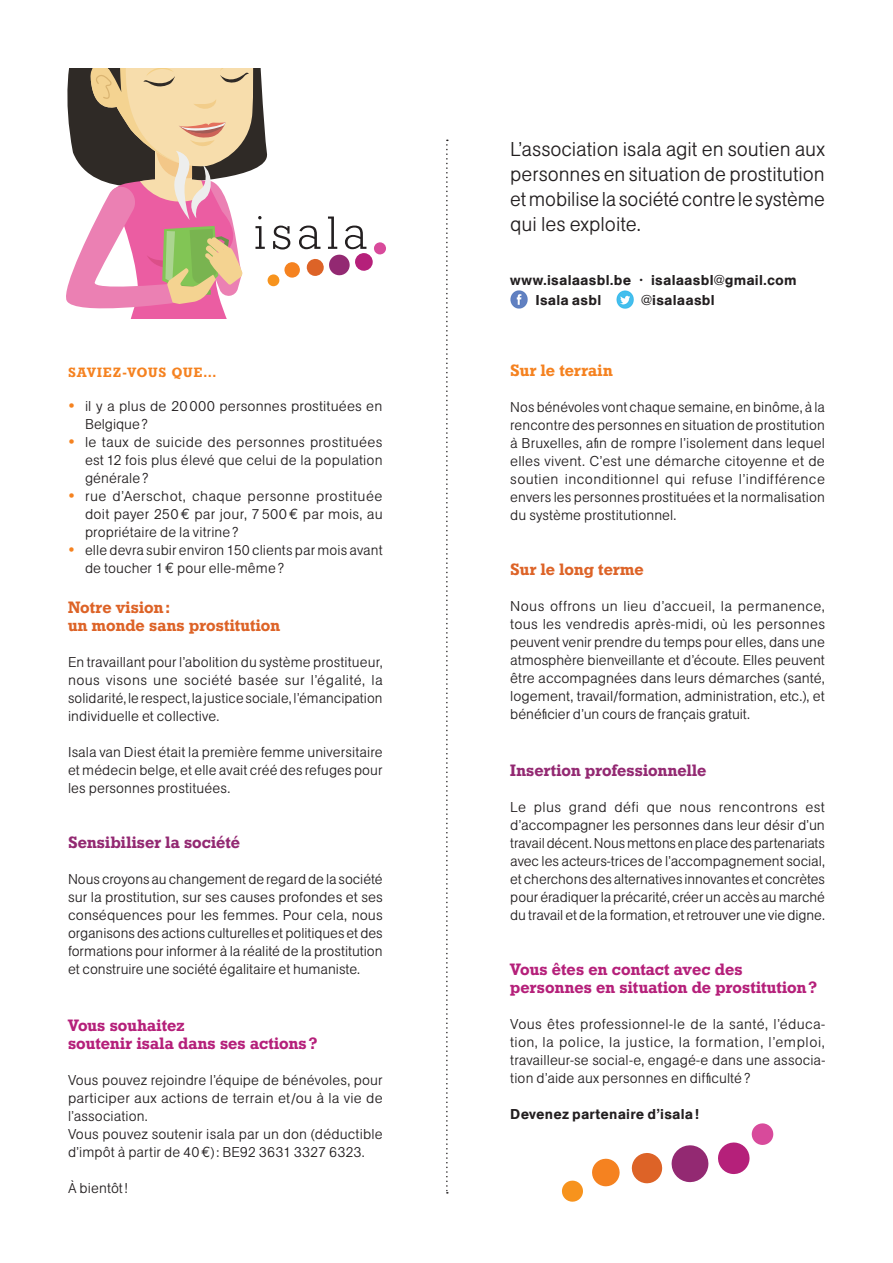
<style>
.page{position:relative;width:893px;height:1263px;background:#fff}
.page>*{position:absolute;margin:0;border:0;box-sizing:border-box;transform-origin:0 0}
.t1{font:21px/25.2px "A Buch";letter-spacing:-.005em;color:#231f20;text-align:justify}
.t2{font:16.5px/18px "Geometric Slab 712 BT Bold A";letter-spacing:.005em;color:#b5207a}
.t3{font:16.5px/18px "Geometric Slab 712 BT Bold A";letter-spacing:.005em;color:#dd6327}
.t4{font:16.5px "Geometric Slab 712 BT Bold A";letter-spacing:.005em;color:#932972}
.t5{font:16.5px "Geometric Slab 712 BT Bold A";color:#f58220}
.t6{font:15px/18px "A Buch";letter-spacing:.005em;color:#231f20;text-align:justify}
.t7{font:15px/19.8px "A Buch Bld";letter-spacing:.01em;color:#231f20}
.t8{font:13.5px "Geometric Slab 712 BT Bold A";letter-spacing:.075em;color:#f58220}
.s1{color:#f58220}
.s2{font-family:"Euro Mono"}
</style>
<div class="page">
<svg style="left:66px;top:68px;width:300px;height:251px"></svg>
<div style="left:355px;top:253px;width:18px;height:18px;background:#b5207a;border-radius:50%"></div>
<div style="left:374px;top:242px;width:12px;height:13px;background:#d84a9b;border-radius:50%"></div>
<img style="left:510px;top:290px;width:18px;height:18px">
<img style="left:616px;top:290px;width:18px;height:18px">
<svg style="left:562px;top:1180px;width:21px;height:22px"></svg>
<svg style="left:592px;top:1158px;width:28px;height:29px"></svg>
<svg style="left:631px;top:1153px;width:32px;height:31px"></svg>
<svg style="left:671px;top:1145px;width:38px;height:38px"></svg>
<svg style="left:718px;top:1123px;width:56px;height:52px"></svg>
<svg style="left:446px;top:140px;width:2px;height:1053px"></svg>
<p class="t8" style="left:68px;top:364px;width:150px">Saviez-vous que…</p>
<p class="t6" style="left:85px;top:398px;width:299px;text-indent:-17px"><span class="s1">•</span> il y a plus de 20000 personnes prostituées en<br>Belgique?</p>
<p class="t6" style="left:85px;top:434px;width:299px;text-indent:-17px"><span class="s1">•</span> le taux de suicide des personnes prostituées est12 fois plus élevé que celui de la population générale?</p>
<p class="t6" style="left:85px;top:488px;width:299px;text-indent:-17px"><span class="s1">•</span> rue d’Aerschot, chaque personne prostituée doit payer 250<span class="s2">E</span> par jour, 7 500<span class="s2">E</span> par mois, au propriétaire de la vitrine?</p>
<p class="t6" style="left:85px;top:542px;width:299px;text-indent:-17px"><span class="s1">•</span> elle devra subir environ150 clients par mois avant de toucher 1<span class="s2">E</span> pour elle-même?</p>
<p class="t3" style="left:68px;top:598px;width:214px">Notre vision:<br>un monde sans prostitution</p>
<p class="t6" style="left:68px;top:654px;width:316px">En travaillant pour l’abolition du système prostitueur, nous visons une société basée sur l’égalité, la solidarité, lerespect, lajusticesociale, l’émancipation individuelle et collective.</p>
<p class="t6" style="left:68px;top:744px;width:316px">Isala van Diest était la première femme universitaire et médecin belge, et elle avait créé des refuges pour les personnes prostituées.</p>
<p class="t4" style="left:68px;top:832px;width:174px">Sensibiliser la société</p>
<p class="t6" style="left:68px;top:872px;width:316px">Nous croyons au changement de regard de la société sur la prostitution, sur ses causes profondes et ses conséquences pour les femmes. Pour cela, nous organisons des actions culturelles et politiques et des formations pour informer à la réalité de la prostitution et construire une société égalitaire et humaniste.</p>
<p class="t2" style="left:68px;top:1016px;width:251px">Vous souhaitez<br>soutenir isala dans ses actions?</p>
<p class="t6" style="left:68px;top:1072px;width:316px;text-align:left">Vous pouvez rejoindre l’équipe de bénévoles, pour participer aux actions de terrain et/ou à la vie de l’association.<br>Vous pouvez soutenir isala par un don (déductible d’impôt à partir de 40<span class="s2">E</span>): BE92 3631 3327 6323.</p>
<p class="t6" style="left:68px;top:1180px;width:61px">À bientôt!</p>
<h1 class="t1" style="left:510px;top:138px;width:316px">L’association isala agit en soutien aux personnes en situation de prostitution etmobiliselasociétécontrelesystème qui les exploite.</h1>
<p class="t7" style="left:535px;top:271px;width:263px;text-indent:-25px">www.isalaasbl.be • isalaasbl@gmail.com<br>Isala asbl</p>
<p class="t7" style="left:641px;top:291px;width:75px">@isalaasbl</p>
<p class="t5" style="left:510px;top:360px;width:104px">Sur le terrain</p>
<p class="t6" style="left:510px;top:399px;width:316px">Nos bénévoles vont chaque semaine, en binôme, à la rencontre des personnes en situation de prostitution à Bruxelles, afin de rompre l’isolement dans lequel elles vivent. C’est une démarche citoyenne et de soutien inconditionnel qui refuse l’indifférence envers les personnes prostituées et la normalisation du système prostitutionnel.</p>
<p class="t3" style="left:510px;top:560px;width:135px">Sur le long terme</p>
<p class="t6" style="left:510px;top:598px;width:316px">Nous offrons un lieu d’accueil, la permanence, tous les vendredis après-midi, où les personnes peuvent venir prendre du temps pour elles, dans une atmosphère bienveillante et d’écoute. Elles peuvent être accompagnées dans leurs démarches (santé, logement, travail/formation, administration, etc.), et bénéficier d’un cours de français gratuit.</p>
<p class="t4" style="left:510px;top:760px;width:198px">Insertion professionnelle</p>
<p class="t6" style="left:510px;top:799px;width:316px">Le plus grand défi que nous rencontrons est d’accompagner les personnes dans leur désir d’un travaildécent.Nousmettonsenplacedespartenariats avec les acteurs-trices de l’accompagnement social, et cherchons des alternatives innovantes et concrètes pour éradiquerla précarité, créer un accès au marché du travail et de la formation, etretrouver une vie digne.</p>
<p class="t2" style="left:510px;top:960px;width:308px">Vous êtes en contact avec des personnes en situation de prostitution?</p>
<p class="t6" style="left:510px;top:1016px;width:316px">Vous êtes professionnel-le de la santé, l’éduca&shy;tion, la police, la justice, la formation, l’emploi, travailleur-se social-e, engagé-e dans une associa&shy;tion d’aide aux personnes en difficulté?</p>
<p class="t7" style="left:510px;top:1105px;width:190px">Devenez partenaire d’isala!</p>
</div>
